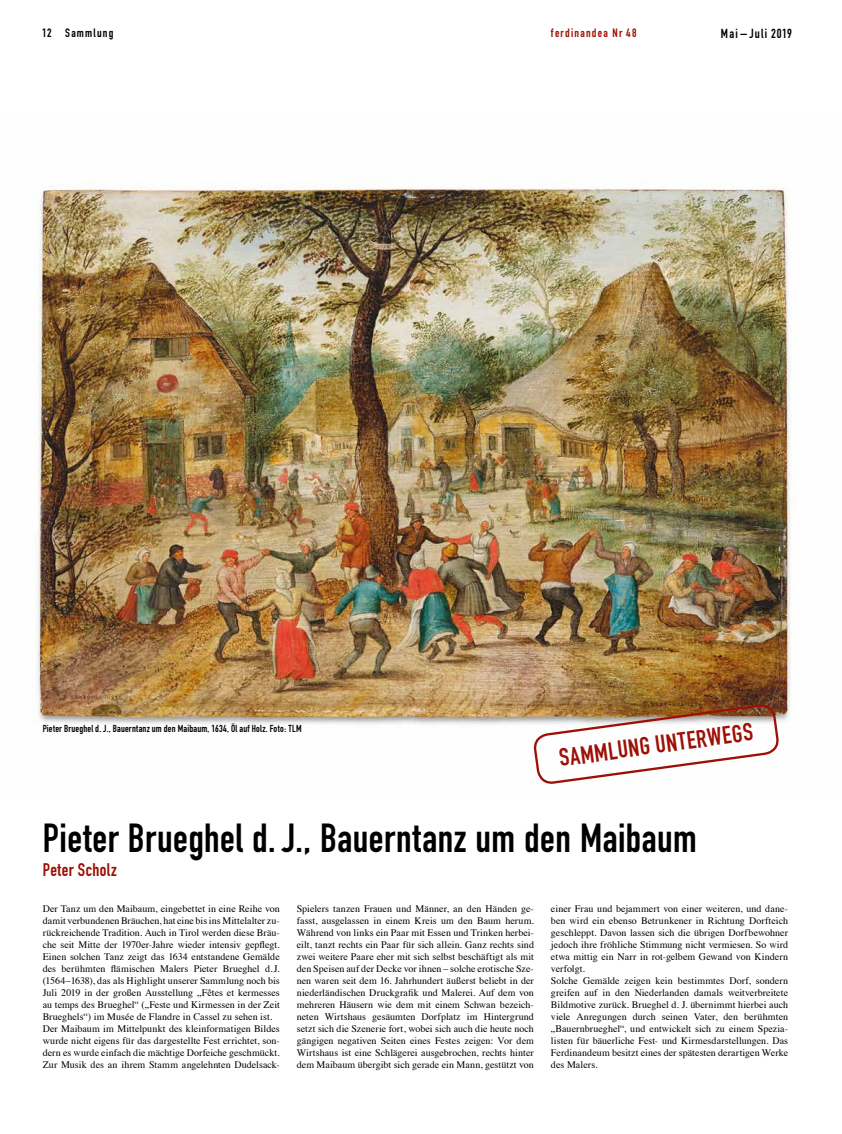
<style>
.page{position:relative;width:842px;height:1134px;background:#fff}
.page>*{position:absolute;margin:0;border:0;box-sizing:border-box;transform-origin:0 0}
.t1{font:40px "DIN Engschrift";letter-spacing:.01em;color:#000}
.t2{font:24.5px "DIN Engschrift";color:#9c1006}
.t3{font:18px "DIN Engschrift";letter-spacing:.02em;color:#9c1006}
.t4{font:13px "DIN Engschrift";letter-spacing:.085em;color:#000}
.t5{font:12px "DIN Engschrift";letter-spacing:.1em;color:#9c1006}
.t6{font:12px "DIN Engschrift";letter-spacing:.1em;color:#000}
.t7{font:10px/12px "Times";letter-spacing:.005em;color:#000}
.t8{font:10px "DIN Engschrift";letter-spacing:.02em;color:#000}
</style>
<div class="page">
<img style="left:33px;top:180px;width:761px;height:544px">
<svg style="left:533px;top:704px;width:246px;height:80px"></svg>
<p class="t6" style="left:42px;top:26px;width:73px">12 Sammlung</p>
<p class="t5" style="left:551px;top:26px;width:87px">ferdinandea Nr 48</p>
<h3 class="t4" style="left:721px;top:26px;width:73px">Mai – Juli 2019</h3>
<p class="t8" style="left:43px;top:723px;width:260px">Pieter Brueghel d. J., Bauerntanz um den Maibaum, 1634, Öl auf Holz. Foto: TLM</p>
<h2 class="t2" style="left:557px;top:744px;width:197px;rotate:-8deg">SAMMLUNG UNTERWEGS</h2>
<h1 class="t1" style="left:43px;top:815px;width:656px">Pieter Brueghel d.J., Bauerntanz um den Maibaum</h1>
<h3 class="t3" style="left:43px;top:859px;width:76px">Peter Scholz</h3>
<p class="t7" style="left:43px;top:902px;width:239px">Der Tanz um den Maibaum, eingebettet in eine Reihe von damit verbundenen Bräuchen, hat eine bis ins Mittelalter zu&shy;rückreichende Tradition. Auch in Tirol werden diese Bräu&shy;che seit Mitte der 1970er-Jahre wieder intensiv gepflegt.<br>Einen solchen Tanz zeigt das 1634 entstandene Gemälde des berühmten flämischen Malers Pieter Brueghel d.J. (1564–1638), das als Highlight unserer Sammlung noch bis Juli 2019 in der großen Ausstellung „Fêtes et kermesses au temps des Brueghel“ („Feste und Kirmessen in der Zeit Brueghels“) im Musée de Flandre in Cassel zu sehen ist.<br>Der Maibaum im Mittelpunkt des kleinformatigen Bildes wurde nicht eigens für das dargestellte Fest errichtet, son&shy;dern es wurde einfach die mächtige Dorfeiche geschmückt.<br>Zur Musik des an ihrem Stamm angelehnten Dudelsack-</p>
<p class="t7" style="left:297px;top:902px;width:239px;text-align:justify">Spielers tanzen Frauen und Männer, an den Händen ge&shy;fasst, ausgelassen in einem Kreis um den Baum herum.<br>Während von links ein Paar mit Essen und Trinken herbei&shy;eilt, tanzt rechts ein Paar für sich allein. Ganz rechts sind zwei weitere Paare eher mit sich selbst beschäftigt als mit den Speisen auf der Decke vor ihnen – solche erotische Sze&shy;nen waren seit dem 16. Jahrhundert äußerst beliebt in der niederländischen Druckgrafik und Malerei. Auf dem von mehreren Häusern wie dem mit einem Schwan bezeich&shy;neten Wirtshaus gesäumten Dorfplatz im Hintergrund setzt sich die Szenerie fort, wobei sich auch die heute noch gängigen negativen Seiten eines Festes zeigen: Vor dem Wirtshaus ist eine Schlägerei ausgebrochen, rechts hinter dem Maibaum übergibt sich gerade ein Mann, gestützt von</p>
<p class="t7" style="left:551px;top:902px;width:239px">einer Frau und bejammert von einer weiteren, und dane&shy;ben wird ein ebenso Betrunkener in Richtung Dorfteich geschleppt. Davon lassen sich die übrigen Dorfbewohner jedoch ihre fröhliche Stimmung nicht vermiesen. So wird etwa mittig ein Narr in rot-gelbem Gewand von Kindern verfolgt.<br>Solche Gemälde zeigen kein bestimmtes Dorf, sondern greifen auf in den Niederlanden damals weitverbreitete Bildmotive zurück. Brueghel d. J. übernimmt hierbei auch viele Anregungen durch seinen Vater, den berühmten „Bauernbrueghel“, und entwickelt sich zu einem Spezia&shy;listen für bäuerliche Fest- und Kirmesdarstellungen. Das Ferdinandeum besitzt eines der spätesten derartigen Werke des Malers.</p>
</div>
